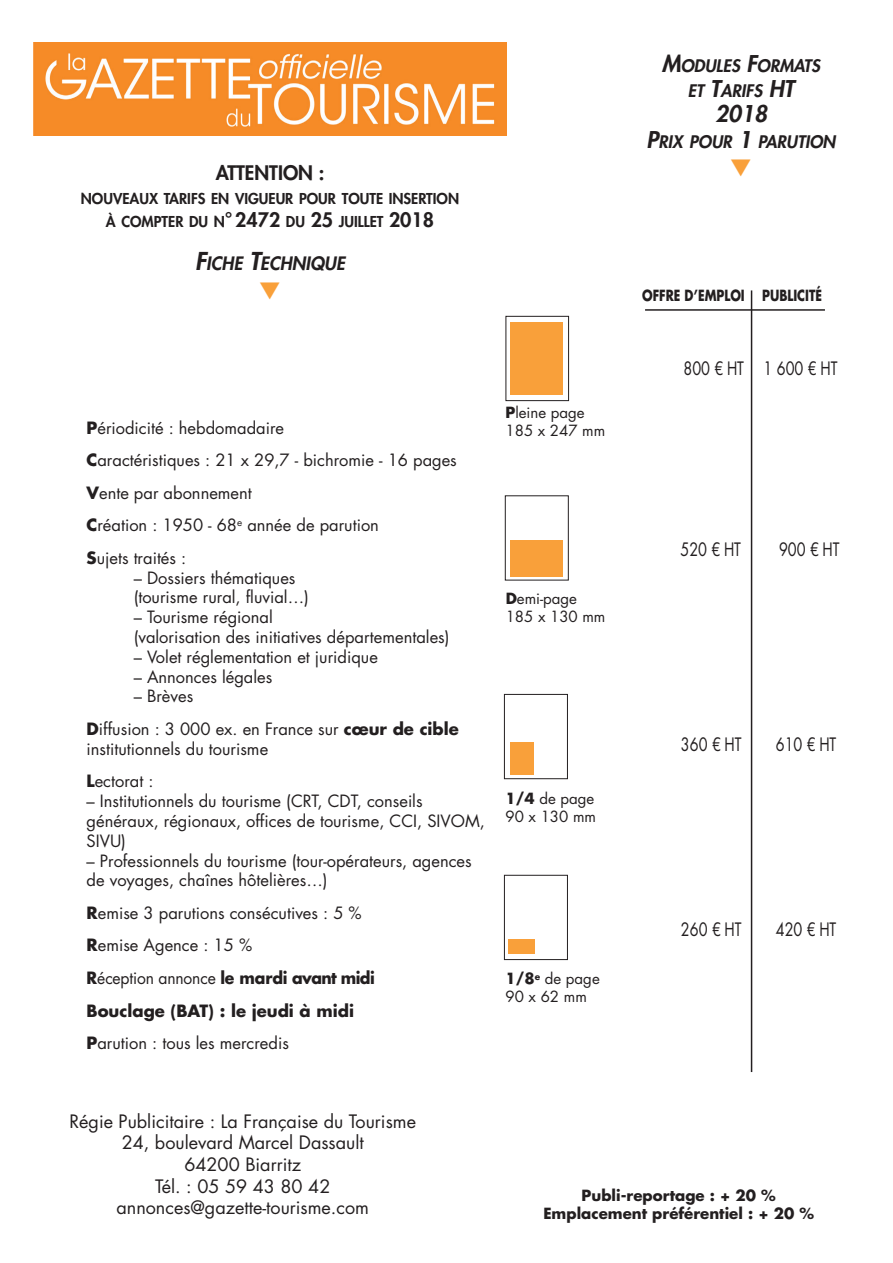
<style>
.page{position:relative;width:893px;height:1263px;background:#fff}
.page>*{position:absolute;margin:0;border:0;box-sizing:border-box;transform-origin:0 0}
.t1{font:italic 800 22.5px "Futura Std";color:#231f20}
.t2{font:800 19.5px "Futura Std";color:#231f20}
.t3{font:18px/21.6px "Futura Std";color:#231f20;text-align:center}
.t4{font:18px "Futura Std";color:#231f20;scale:.8 1}
.t5{font:italic 800 18px "Futura Std";color:#231f20}
.t6{font:italic 800 16.8px/25.3px "Futura Std";color:#231f20;text-align:center}
.t7{font:16.5px/32.5px "Futura Std";color:#231f20}
.t8{font:15px/18px "Futura Std";color:#231f20}
.t9{font:700 15px/18px "Futura Std";color:#231f20;text-align:center}
.t10{font:700 15px "Futura Std";color:#231f20;scale:.8 1}
.t11{font:800 14.7px/23.4px "Futura Std";color:#231f20;text-align:center}
.s1{font-size:19.5px}
.s2{font-size:24px}
.s3{font-weight:700}
.s4{font-size:22.5px}
</style>
<div class="page">
<hr style="left:751px;top:290px;width:1px;height:782px;background:#231f20">
<hr style="left:645px;top:309px;width:180px;height:2px;background:#231f20">
<div style="left:506px;top:316px;width:63px;height:85px;background:#fff;border:1px solid #231f20"></div>
<div style="left:505px;top:495px;width:64px;height:85px;border:1px solid #231f20"></div>
<div style="left:511px;top:540px;width:52px;height:36px;background:#f9a03a"></div>
<div style="left:504px;top:694px;width:64px;height:85px;border:1px solid #231f20"></div>
<div style="left:510px;top:742px;width:23px;height:33px;background:#f9a03a"></div>
<div style="left:504px;top:875px;width:64px;height:85px;border:1px solid #231f20"></div>
<div style="left:509px;top:939px;width:26px;height:15px;background:#f9a03a"></div>
<div style="left:511px;top:322px;width:52px;height:72px;background:#f9a03a"></div>
<img style="left:33px;top:43px;width:474px;height:92px">
<p class="t2" style="left:216px;top:161px;width:110px">ATTENTION :</p>
<p class="t11" style="left:81px;top:187px;width:380px">NOUVEAUX TARIFS EN VIGUEUR POUR TOUTE INSERTION<br>À COMPTER DU N<span class="s1">°2472</span> DU <span class="s1">25</span> JUILLET <span class="s1">2018</span></p>
<p class="t5" style="left:195px;top:252px;width:151px"><span class="s2">F</span>ICHE <span class="s2">T</span>ECHNIQUE</p>
<p class="t7" style="left:87px;top:411px;width:372px"><span class="s3">P</span>ériodicité : hebdomadaire<br><span class="s3">C</span>aractéristiques : 21 x 29,7 - bichromie - 16 pages<br><span class="s3">V</span>ente par abonnement<br><span class="s3">C</span>réation : 1950 - 68<sup>e</sup> année de parution<br><span class="s3">S</span>ujets traités :</p>
<p class="t7" style="left:134px;top:568px;width:177px;line-height:19.8px">– Dossiers thématiques (tourisme rural, fluvial…)</p>
<p class="t7" style="left:134px;top:607px;width:317px;line-height:19.8px">– Tourisme régional<br>(valorisation des initiatives départementales)</p>
<p class="t7" style="left:134px;top:641px;width:246px">– Volet réglementation et juridique</p>
<p class="t7" style="left:134px;top:660px;width:140px">– Annonces légales</p>
<p class="t7" style="left:87px;top:680px;width:374px;text-indent:47px">– Brèves<br><span class="s3">D</span>iffusion : 3 000 ex. en France sur <span class="s3">cœur de cible</span></p>
<p class="t7" style="left:87px;top:733px;width:183px">institutionnels du tourisme<br><span class="s3">L</span>ectorat :</p>
<p class="t7" style="left:87px;top:791px;width:400px;line-height:19.8px">– Institutionnels du tourisme (CRT, CDT, conseils généraux, régionaux, offices de tourisme, CCI, SIVOM,<br>SIVU)</p>
<p class="t7" style="left:87px;top:851px;width:387px;line-height:19.8px">– Professionnels du tourisme (tour-opérateurs, agences de voyages, chaînes hôtelières…)</p>
<p class="t7" style="left:87px;top:897px;width:290px"><span class="s3">R</span>emise 3 parutions consécutives : 5 %<br><span class="s3">R</span>emise Agence : 15 %<br><span class="s3">R</span>éception annonce <span class="s3">le mardi avant midi<br>Bouclage (BAT) : le jeudi à midi<br>P</span>arution : tous les mercredis</p>
<p class="t8" style="left:506px;top:404px;width:101px"><span class="s3">P</span>leine page<br>185 x 247 mm</p>
<p class="t8" style="left:506px;top:590px;width:101px"><span class="s3">D</span>emi-page<br>185 x 130 mm</p>
<p class="t8" style="left:506px;top:789px;width:92px"><span class="s3">1/4</span> de page<br>90 x 130 mm</p>
<p class="t8" style="left:505px;top:970px;width:96px"><span class="s3">1/8</span><sup>e</sup> de page<br>90 x 62 mm</p>
<p class="t6" style="left:662px;top:53px;width:160px"><span class="s4">M</span>ODULES <span class="s4">F</span>ORMATS<br>ET <span class="s4">T</span>ARIFS <span class="s4">HT</span></p>
<h1 class="t1" style="left:715px;top:100px;width:54px">2018</h1>
<p class="t6" style="left:647px;top:129px;width:190px"><span class="s4">P</span>RIX POUR <span class="s4">1</span> PARUTION</p>
<p class="t10" style="left:642px;top:285px;width:227px">OFFRE D’EMPLOI PUBLICITÉ</p>
<p class="t4" style="left:683px;top:357px;width:194px">800 € HT 1 600 € HT</p>
<p class="t4" style="left:680px;top:538px;width:77px">520 € HT</p>
<p class="t4" style="left:779px;top:538px;width:77px">900 € HT</p>
<p class="t4" style="left:681px;top:733px;width:77px">360 € HT</p>
<p class="t4" style="left:776px;top:733px;width:77px">610 € HT</p>
<p class="t4" style="left:681px;top:918px;width:77px">260 € HT</p>
<p class="t4" style="left:776px;top:918px;width:77px">420 € HT</p>
<p class="t3" style="left:70px;top:1110px;width:348px">Régie Publicitaire : La Française du Tourisme<br>24, boulevard Marcel Dassault<br>64200 Biarritz<br>Tél. : 05 59 43 80 42 annonces@gazette-tourisme.com</p>
<p class="t9" style="left:543px;top:1186px;width:272px">Publi-reportage : + 20 %<br>Emplacement préférentiel : + 20 %</p>
</div>
